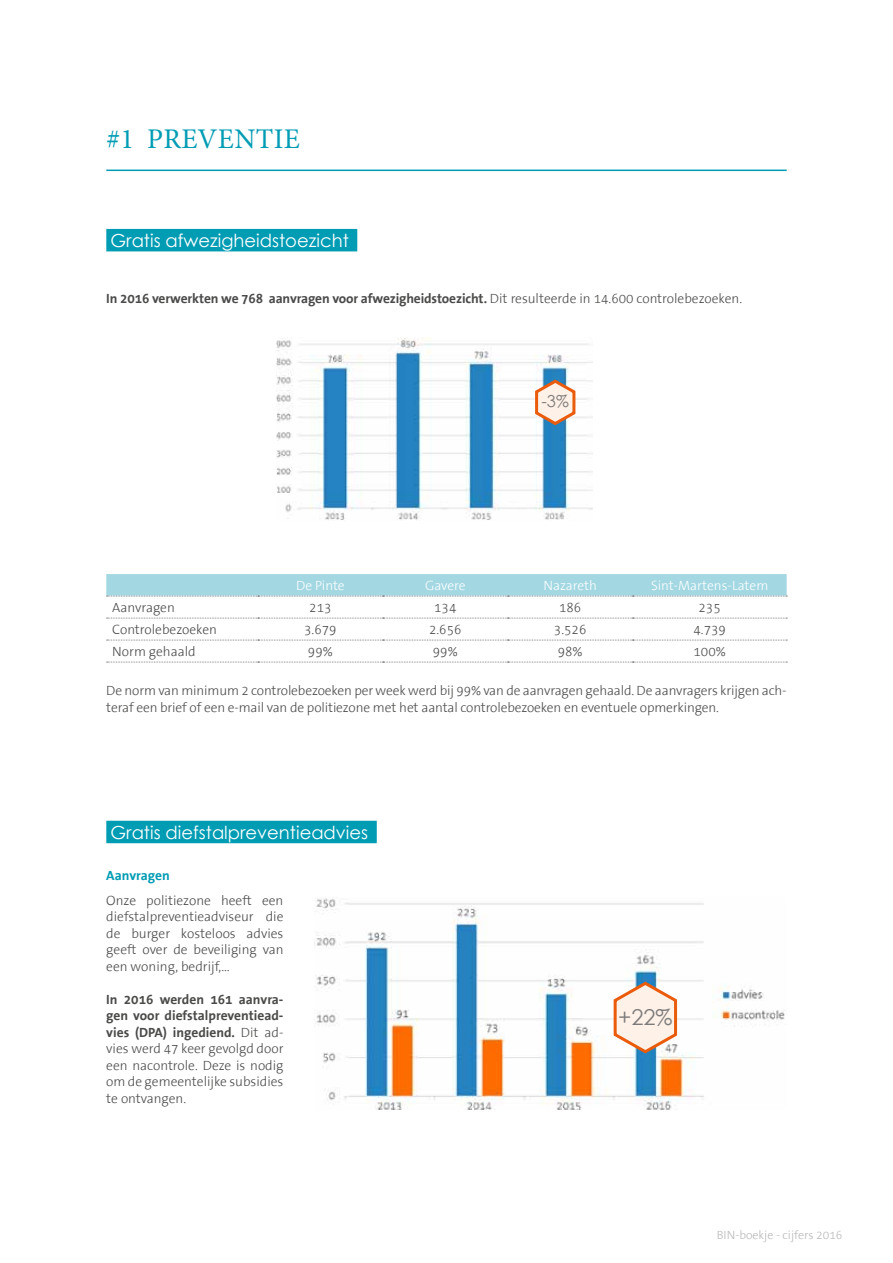
<style>
.page{position:relative;width:893px;height:1263px;background:#fff}
.page>*{position:absolute;margin:0;border:0;box-sizing:border-box;transform-origin:0 0}
.t1{font:28.5px "Minion Pro";letter-spacing:.01em;color:#009cb4}
.t2{font:21.9px "Century Gothic";color:#7c7b7b}
.t3{font:18px "Century Gothic";color:#fff}
.t4{font:16.5px "Century Gothic";color:#7c7b7b}
.t5{font:300 13.5px/16.5px "The Sans TTB3";letter-spacing:-.01em;color:#4a4a49;text-align:justify}
.t6{font:700 13.5px/16.5px "The Sans TTB7";letter-spacing:-.01em;color:#4a4a49;text-align:justify}
.t7{font:300 13.5px "The Sans TTB3";color:#fff}
.t8{font:700 13.5px "The Sans TTB7";color:#009cb4}
.t9{font:300 12px "The Sans TTB3";color:#b8b7b7}
.s1{font-family:"The Sans TTB3";font-weight:300}
</style>
<div class="page">
<hr style="left:106px;top:170px;width:681px;height:1px;background:#009cb4">
<div style="left:106px;top:229px;width:251px;height:22px;background:#009cb4"></div>
<div style="left:106px;top:821px;width:271px;height:22px;background:#009cb4"></div>
<img style="left:276px;top:337px;width:317px;height:183px">
<svg style="left:106px;top:574px;width:681px;height:23px;background:#a6d7e2"></svg>
<svg style="left:107px;top:618px;width:680px;height:1px"></svg>
<svg style="left:107px;top:640px;width:680px;height:1px"></svg>
<svg style="left:107px;top:662px;width:680px;height:1px"></svg>
<img style="left:315px;top:897px;width:470px;height:212px">
<svg style="left:534px;top:378px;width:44px;height:49px"></svg>
<svg style="left:612px;top:980px;width:68px;height:75px"></svg>
<h1 class="t1" style="left:106px;top:120px;width:195px">#1 PREVENTIE</h1>
<h3 class="t3" style="left:111px;top:228px;width:240px">Gratis afwezigheidstoezicht</h3>
<p class="t6" style="left:106px;top:291px;width:637px">In 2016 verwerkten we 768 aanvragen voor afwezigheidstoezicht. <span class="s1">Dit resulteerde in 14.600 controlebezoeken.</span></p>
<p class="t4" style="left:541px;top:390px;width:29px">-3%</p>
<p class="t7" style="left:296px;top:579px;width:50px">De Pinte</p>
<p class="t7" style="left:425px;top:579px;width:42px">Gavere</p>
<p class="t7" style="left:543px;top:579px;width:55px">Nazareth</p>
<p class="t7" style="left:651px;top:579px;width:119px">Sint-Martens-Latem</p>
<p class="t5" style="left:112px;top:600px;width:64px">Aanvragen</p>
<p class="t5" style="left:309px;top:600px;width:24px">213</p>
<p class="t5" style="left:434px;top:600px;width:24px">134</p>
<p class="t5" style="left:559px;top:600px;width:24px">186</p>
<p class="t5" style="left:698px;top:600px;width:24px">235</p>
<p class="t5" style="left:112px;top:622px;width:106px">Controlebezoeken</p>
<p class="t5" style="left:304px;top:622px;width:34px">3.679</p>
<p class="t5" style="left:429px;top:622px;width:34px">2.656</p>
<p class="t5" style="left:554px;top:622px;width:34px">3.526</p>
<p class="t5" style="left:693px;top:622px;width:34px">4.739</p>
<p class="t5" style="left:112px;top:644px;width:85px">Norm gehaald</p>
<p class="t5" style="left:308px;top:644px;width:26px">99%</p>
<p class="t5" style="left:433px;top:644px;width:26px">99%</p>
<p class="t5" style="left:558px;top:644px;width:26px">98%</p>
<p class="t5" style="left:693px;top:644px;width:34px">100%</p>
<p class="t5" style="left:106px;top:683px;width:682px">De norm van minimum 2 controlebezoeken per week werd bij 99% van de aanvragen gehaald. De aanvragers krijgen ach&shy;teraf een brief of een e-mail van de politiezone met het aantal controlebezoeken en eventuele opmerkingen.</p>
<h3 class="t3" style="left:111px;top:820px;width:259px">Gratis diefstalpreventieadvies</h3>
<p class="t8" style="left:106px;top:868px;width:65px">Aanvragen</p>
<p class="t5" style="left:106px;top:892px;width:179px">Onze politiezone heeft een diefstalpreventieadviseur die de burger kosteloos advies geeft over de beveiliging van een woning, bedrijf,…</p>
<p class="t6" style="left:106px;top:991px;width:179px">In 2016 werden 161 aanvra&shy;gen voor diefstalpreventiead&shy;vies (DPA) ingediend. <span class="s1">Dit ad-</span></p>
<p class="t5" style="left:106px;top:1041px;width:179px">vies werd 47 keer gevolgd door een nacontrole. Deze is nodig om de gemeentelijke subsidies te ontvangen.</p>
<h2 class="t2" style="left:618px;top:1002px;width:56px">+22%</h2>
<p class="t9" style="left:717px;top:1229px;width:127px">BIN-boekje - cijfers 2016</p>
</div>
